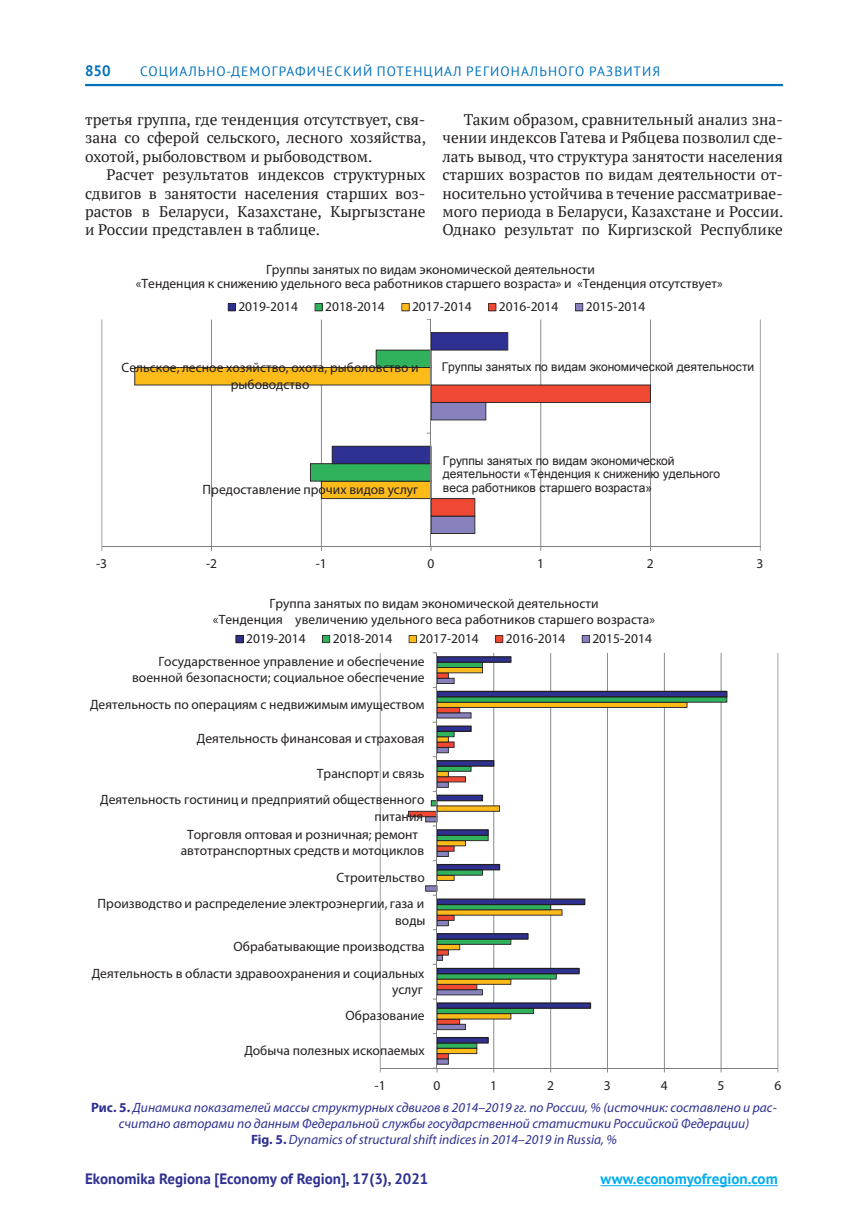
<style>
.page{position:relative;width:868px;height:1229px;background:#fff}
.page>*{position:absolute;margin:0;border:0;box-sizing:border-box;transform-origin:0 0}
.t1{font:15.3px/18.5px "PT Serif";color:#231f20;text-align:justify}
.t2{font:700 15px "PT Sans";color:#2e3092}
.t3{font:700 15px "PT Sans";color:#00aeef}
.t4{font:700 15px "PT Sans";color:#0072bc}
.t5{font:13.5px/16.4px "Myriad Pro";letter-spacing:.005em;color:#231f20;text-align:center}
.t6{font:italic 13.5px/16.2px "Myriad Pro";color:#2e3092;text-align:center}
.t7{font:13.5px "PT Sans";letter-spacing:.08em;color:#0072bc}
.t8{font:12px/13.8px "Arial";letter-spacing:-.005em;color:#231f20}
.s1{font-weight:700;font-style:normal}
</style>
<div class="page">
<hr style="left:85px;top:84px;width:697px;height:2px;background:#0072bc">
<hr style="left:600px;top:1185px;width:177px;height:1px;background:#00aeef">
<hr style="left:101px;top:320px;width:1px;height:227px;background:#7c7e80">
<hr style="left:211px;top:320px;width:1px;height:227px;background:#7c7e80">
<hr style="left:321px;top:320px;width:1px;height:227px;background:#7c7e80">
<hr style="left:540px;top:320px;width:1px;height:227px;background:#7c7e80">
<hr style="left:650px;top:320px;width:1px;height:227px;background:#7c7e80">
<hr style="left:759px;top:320px;width:1px;height:227px;background:#7c7e80">
<hr style="left:102px;top:546px;width:658px;height:1px;background:#7c7e80">
<hr style="left:430px;top:320px;width:1px;height:227px;background:#7c7e80">
<svg style="left:134px;top:332px;width:516px;height:202px"></svg>
<svg style="left:228px;top:303px;width:8px;height:8px"></svg>
<svg style="left:314px;top:303px;width:9px;height:8px"></svg>
<svg style="left:401px;top:303px;width:8px;height:8px"></svg>
<svg style="left:488px;top:303px;width:8px;height:8px"></svg>
<svg style="left:575px;top:303px;width:8px;height:8px"></svg>
<hr style="left:380px;top:653px;width:1px;height:415px;background:#7c7e80">
<hr style="left:493px;top:653px;width:1px;height:415px;background:#7c7e80">
<hr style="left:550px;top:653px;width:1px;height:415px;background:#7c7e80">
<hr style="left:607px;top:653px;width:1px;height:415px;background:#7c7e80">
<hr style="left:663px;top:653px;width:1px;height:415px;background:#7c7e80">
<hr style="left:720px;top:653px;width:1px;height:415px;background:#7c7e80">
<hr style="left:777px;top:653px;width:1px;height:415px;background:#7c7e80">
<svg style="left:437px;top:656px;width:290px;height:387px"></svg>
<hr style="left:380px;top:1068px;width:397px;height:1px;background:#7c7e80">
<hr style="left:436px;top:653px;width:1px;height:415px;background:#7c7e80">
<svg style="left:408px;top:672px;width:75px;height:400px"></svg>
<svg style="left:235px;top:635px;width:9px;height:8px"></svg>
<svg style="left:322px;top:635px;width:8px;height:8px"></svg>
<svg style="left:408px;top:635px;width:8px;height:8px"></svg>
<svg style="left:495px;top:635px;width:8px;height:8px"></svg>
<svg style="left:581px;top:635px;width:8px;height:8px"></svg>
<p class="t4" style="left:85px;top:61px;width:27px">850</p>
<p class="t7" style="left:140px;top:63px;width:19px">Социа</p>
<p class="t7" style="left:188px;top:63px;width:101px">льно-демографи</p>
<p class="t7" style="left:317px;top:63px;width:19px">чески</p>
<p class="t7" style="left:363px;top:63px;width:35px">й потенциа</p>
<p class="t7" style="left:453px;top:63px;width:48px">л ре гиона</p>
<p class="t7" style="left:530px;top:63px;width:95px">льного развити</p>
<p class="t7" style="left:652px;top:63px;width:9px">я</p>
<p class="t1" style="left:85px;top:110px;width:342px">третья группа, где тенденция отсутствует, свя&shy;зана со сферой сельского, лесного хозяйства, охотой, рыболовством и рыбоводством.</p>
<p class="t1" style="left:85px;top:165px;width:342px;text-indent:21px">Расчет результатов индексов структурных сдвигов в занятости населения старших воз&shy;растов в Беларуси, Казахстане, Кыргызстане и России представлен в таблице.</p>
<p class="t1" style="left:442px;top:110px;width:342px;text-indent:21px">Таким образом, сравнительный анализ зна&shy;чении индексов Гатева и Рябцева позволил сде&shy;лать вывод, что структура занятости населения старших возрастов по видам деятельности от&shy;носительно устойчива в течение рассматривае&shy;мого периода в Беларуси, Казахстане и России.<br>Однако результат по Киргизской Республике</p>
<p class="t5" style="left:136px;top:263px;width:588px;line-height:13.5px">Группы занятых по видам экономической деятельности<br>«Тенденция к снижению удельного веса работников старшего возраста» и «Тенденция отсутствует»</p>
<p class="t5" style="left:238px;top:298px;width:61px">2019-2014</p>
<p class="t5" style="left:325px;top:298px;width:61px">2018-2014</p>
<p class="t5" style="left:412px;top:298px;width:61px">2017-2014</p>
<p class="t5" style="left:499px;top:298px;width:61px">2016-2014</p>
<p class="t5" style="left:585px;top:298px;width:61px">2015-2014</p>
<p class="t5" style="left:121px;top:359px;width:298px">Сельское, лесное хозяйство, охота, рыболовство и рыбоводство</p>
<p class="t8" style="left:441px;top:359px;width:314px">Группы занятых по видам экономической деятельности</p>
<p class="t5" style="left:202px;top:481px;width:217px">Предоставление прочих видов услуг</p>
<p class="t8" style="left:443px;top:453px;width:279px">Группы занятых по видам экономической деятельности «Тенденция к снижению удельного веса работников старшего возраста»</p>
<p class="t5" style="left:96px;top:555px;width:13px">-3</p>
<p class="t5" style="left:206px;top:555px;width:13px">-2</p>
<p class="t5" style="left:315px;top:555px;width:13px">-1</p>
<p class="t5" style="left:427px;top:555px;width:8px">0</p>
<p class="t5" style="left:537px;top:555px;width:8px">1</p>
<p class="t5" style="left:647px;top:555px;width:8px">2</p>
<p class="t5" style="left:756px;top:555px;width:8px">3</p>
<p class="t5" style="left:213px;top:595px;width:443px">Группа занятых по видам экономической деятельности<br>«Тенденция увеличению удельного веса работников старшего возраста»</p>
<p class="t5" style="left:246px;top:630px;width:61px">2019-2014</p>
<p class="t5" style="left:333px;top:630px;width:61px">2018-2014</p>
<p class="t5" style="left:419px;top:630px;width:61px">2017-2014</p>
<p class="t5" style="left:506px;top:630px;width:61px">2016-2014</p>
<p class="t5" style="left:592px;top:630px;width:61px">2015-2014</p>
<p class="t5" style="left:132px;top:653px;width:294px;text-align:right">Государственное управление и обеспечение военной безопасности; социальное обеспечение</p>
<p class="t5" style="left:90px;top:696px;width:336px">Деятельность по операциям с недвижимым имуществом</p>
<p class="t5" style="left:197px;top:730px;width:229px">Деятельность финансовая и страховая</p>
<p class="t5" style="left:317px;top:765px;width:109px">Транспорт и связь</p>
<p class="t5" style="left:100px;top:791px;width:325px;text-align:right">Деятельность гостиниц и предприятий общественного питания</p>
<p class="t5" style="left:181px;top:826px;width:245px">Торговля оптовая и розничная; ремонт автотранспортных средств и мотоциклов</p>
<p class="t5" style="left:336px;top:869px;width:90px">Строительство</p>
<p class="t5" style="left:98px;top:895px;width:329px;text-align:right">Производство и распределение электроэнергии, газа и воды</p>
<p class="t5" style="left:233px;top:938px;width:193px">Обрабатывающие производства</p>
<p class="t5" style="left:92px;top:965px;width:334px;text-align:right">Деятельность в области здравоохранения и социальных услуг</p>
<p class="t5" style="left:345px;top:1007px;width:80px">Образование</p>
<p class="t5" style="left:244px;top:1042px;width:182px">Добыча полезных ископаемых</p>
<p class="t5" style="left:374px;top:1076px;width:13px">-1</p>
<p class="t5" style="left:433px;top:1076px;width:8px">0</p>
<p class="t5" style="left:490px;top:1076px;width:8px">1</p>
<p class="t5" style="left:547px;top:1076px;width:8px">2</p>
<p class="t5" style="left:604px;top:1076px;width:8px">3</p>
<p class="t5" style="left:660px;top:1076px;width:8px">4</p>
<p class="t5" style="left:717px;top:1076px;width:8px">5</p>
<p class="t5" style="left:774px;top:1076px;width:8px">6</p>
<p class="t6" style="left:91px;top:1099px;width:687px"><span class="s1">Рис. 5.</span> Динамика показателей массы структурных сдвигов в 2014–2019 гг. по России, % (источник: составлено и рас&shy;считано авторами по данным Федеральной службы государственной статистики Российской Федерации)<br><span class="s1">Fig. 5.</span> Dynamics of structural shift indices in 2014–2019 in Russia, %</p>
<p class="t2" style="left:85px;top:1169px;width:345px">Ekonomika Regiona [Economy of Region], 17(3), 2021</p>
<p class="t3" style="left:600px;top:1169px;width:179px">www.economyofregion.com</p>
</div>
